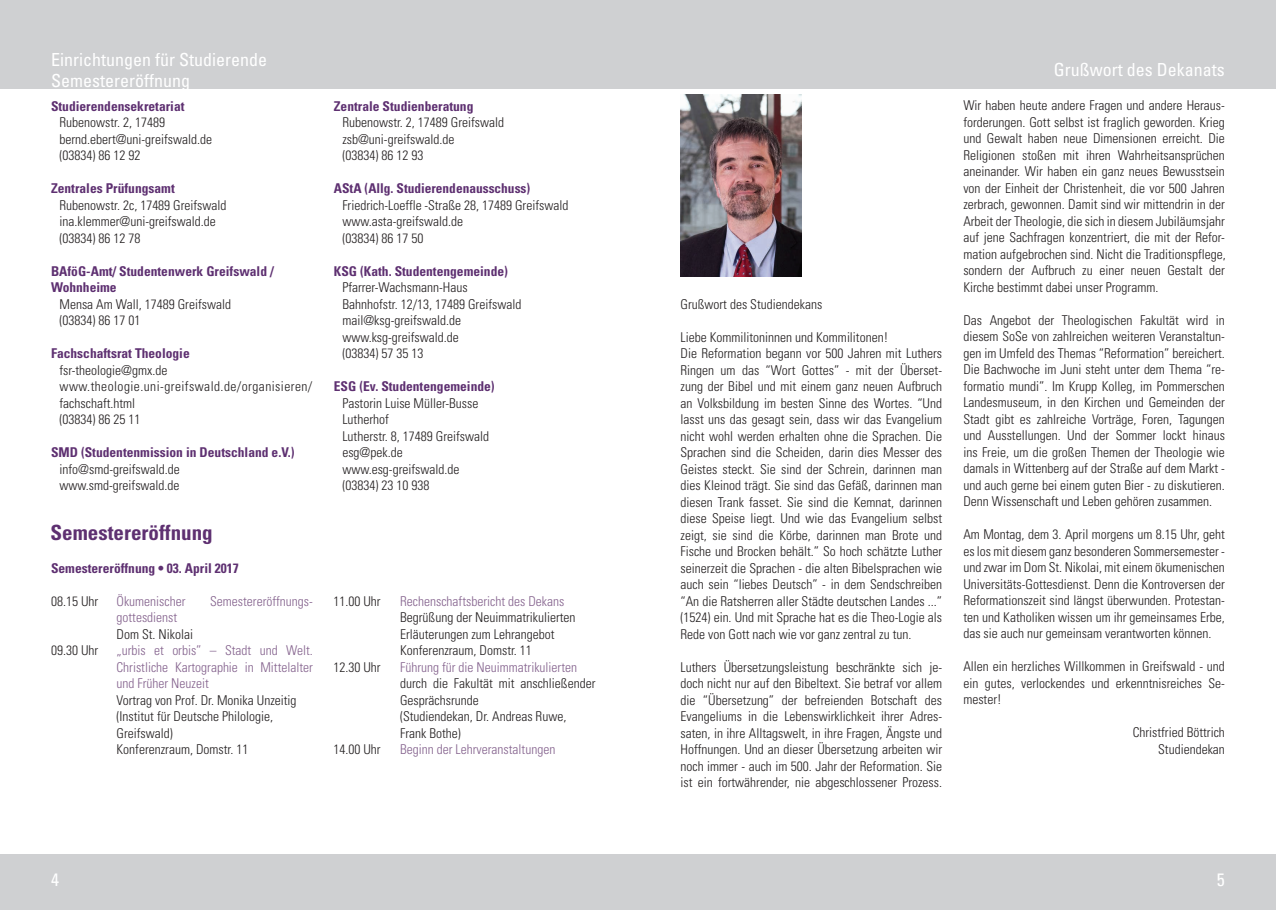
<style>
.page{position:relative;width:1276px;height:910px;background:#fff}
.page>*{position:absolute;margin:0;border:0;box-sizing:border-box;transform-origin:0 0}
.t1{font:700 condensed 21px "Univers LT Std";color:#5e3071}
.t2{font:condensed 18px/21.6px "Univers LT Std";color:#fff}
.t3{font:300 condensed 13.5px/16.5px "Univers LT Std";color:#231f20}
.t4{font:700 condensed 13.5px/16.5px "Univers LT Std";color:#5e3071}
.t5{font:300 condensed 13.5px/16.5px "Univers LT Std";color:#84628d;text-align:justify}
.t6{font:300 condensed 13.5px/16.5px "Univers LT Std";letter-spacing:.035em;color:#231f20}
</style>
<div class="page">
<div style="left:0;top:855px;width:1276px;height:55px;background:#cfd0d2"></div>
<div style="left:0;top:0;width:1276px;height:89px;background:#cfd0d2"></div>
<img style="left:680px;top:94px;width:122px;height:183px">
<h2 class="t2" style="left:51px;top:48px;width:217px">Einrichtungen für Studierende<br>Semestereröffnung</h2>
<p class="t4" style="left:51px;top:97px;width:135px">Studierendensekretariat</p>
<p class="t3" style="left:60px;top:114px;width:154px">Rubenowstr. 2, 17489 bernd.ebert@uni-greifswald.de (03834) 86 12 92</p>
<p class="t4" style="left:51px;top:180px;width:125px">Zentrales Prüfungsamt</p>
<p class="t3" style="left:60px;top:197px;width:168px">Rubenowstr. 2c, 17489 Greifswald ina.klemmer@uni-greifswald.de (03834) 86 12 78</p>
<p class="t4" style="left:51px;top:262px;width:224px">BAföG-Amt/ Studentenwerk Greifswald /<br>Wohnheime</p>
<p class="t3" style="left:60px;top:296px;width:173px">Mensa Am Wall, 17489 Greifswald (03834) 86 17 01</p>
<p class="t4" style="left:51px;top:345px;width:140px">Fachschaftsrat Theologie</p>
<p class="t6" style="left:60px;top:362px;width:254px">fsr-theologie@gmx.de www.theologie.uni-greifswald.de/organisieren/ fachschaft.html<br>(03834) 86 25 11</p>
<p class="t4" style="left:51px;top:444px;width:245px">SMD (Studentenmission in Deutschland e.V.)</p>
<p class="t3" style="left:60px;top:461px;width:122px">info@smd-greifswald.de www.smd-greifswald.de</p>
<h1 class="t1" style="left:51px;top:519px;width:164px">Semestereröffnung</h1>
<p class="t4" style="left:51px;top:559px;width:189px">Semestereröffnung • 03. April 2017</p>
<p class="t3" style="left:51px;top:593px;width:49px">08.15 Uhr</p>
<p class="t3" style="left:51px;top:642px;width:49px">09.30 Uhr</p>
<p class="t5" style="left:116px;top:593px;width:70px">Ökumenischer</p>
<p class="t5" style="left:210px;top:593px;width:104px">Semestereröffnungs-</p>
<p class="t5" style="left:116px;top:609px;width:62px">gottesdienst</p>
<p class="t3" style="left:116px;top:626px;width:78px">Dom St. Nikolai</p>
<p class="t5" style="left:116px;top:642px;width:198px">„urbis et orbis” – Stadt und Welt.<br>Christliche Kartographie in Mittelalter und Früher Neuzeit</p>
<p class="t3" style="left:116px;top:692px;width:181px">Vortrag von Prof. Dr. Monika Unzeitig (Institut für Deutsche Philologie,<br>Greifswald)<br>Konferenzraum, Domstr. 11</p>
<p class="t4" style="left:334px;top:97px;width:141px">Zentrale Studienberatung</p>
<p class="t3" style="left:342px;top:114px;width:163px">Rubenowstr. 2, 17489 Greifswald zsb@uni-greifswald.de<br>(03834) 86 12 93</p>
<p class="t4" style="left:334px;top:180px;width:198px">AStA (Allg. Studierendenausschuss)</p>
<p class="t3" style="left:342px;top:197px;width:227px">Friedrich-Loeffle -Straße 28, 17489 Greifswald www.asta-greifswald.de<br>(03834) 86 17 50</p>
<p class="t4" style="left:334px;top:262px;width:176px">KSG (Kath. Studentengemeinde)</p>
<p class="t3" style="left:342px;top:279px;width:180px">Pfarrer-Wachsmann-Haus<br>Bahnhofstr. 12/13, 17489 Greifswald mail@ksg-greifswald.de www.ksg-greifswald.de<br>(03834) 57 35 13</p>
<p class="t4" style="left:334px;top:378px;width:162px">ESG (Ev. Studentengemeinde)</p>
<p class="t3" style="left:342px;top:395px;width:148px">Pastorin Luise Müller-Busse<br>Lutherhof<br>Lutherstr. 8, 17489 Greifswald esg@pek.de www.esg-greifswald.de (03834) 23 10 938</p>
<p class="t3" style="left:333px;top:593px;width:49px">11.00 Uhr</p>
<p class="t3" style="left:333px;top:659px;width:49px">12.30 Uhr</p>
<p class="t3" style="left:333px;top:741px;width:49px">14.00 Uhr</p>
<p class="t5" style="left:400px;top:593px;width:166px">Rechenschaftsbericht des Dekans</p>
<p class="t3" style="left:400px;top:609px;width:177px">Begrüßung der Neuimmatrikulierten<br>Erläuterungen zum Lehrangebot<br>Konferenzraum, Domstr. 11</p>
<p class="t5" style="left:400px;top:659px;width:178px">Führung für die Neuimmatrikulierten</p>
<p class="t3" style="left:400px;top:675px;width:197px">durch die Fakultät mit anschließender<br>Gesprächsrunde<br>(Studiendekan, Dr. Andreas Ruwe,<br>Frank Bothe)</p>
<p class="t5" style="left:400px;top:741px;width:157px">Beginn der Lehrveranstaltungen</p>
<p class="t3" style="left:680px;top:296px;width:143px">Grußwort des Studiendekans</p>
<p class="t3" style="left:680px;top:329px;width:263px">Liebe Kommilitoninnen und Kommilitonen!<br>Die Reformation begann vor 500 Jahren mit Luthers Ringen um das “Wort Gottes” - mit der Überset&shy;zung der Bibel und mit einem ganz neuen Aufbruch an Volksbildung im besten Sinne des Wortes. “Und lasst uns das gesagt sein, dass wir das Evangelium nicht wohl werden erhalten ohne die Sprachen. Die Sprachen sind die Scheiden, darin dies Messer des Geistes steckt. Sie sind der Schrein, darinnen man dies Kleinod trägt. Sie sind das Gefäß, darinnen man diesen Trank fasset. Sie sind die Kemnat, darinnen diese Speise liegt. Und wie das Evangelium selbst zeigt, sie sind die Körbe, darinnen man Brote und Fische und Brocken behält.” So hoch schätzte Luther seinerzeit die Sprachen - die alten Bibelsprachen wie auch sein “liebes Deutsch” - in dem Sendschreiben “An die Ratsherren aller Städte deutschen Landes ...” (1524) ein. Und mit Sprache hat es die Theo-Logie als Rede von Gott nach wie vor ganz zentral zu tun.</p>
<p class="t3" style="left:680px;top:658px;width:263px;text-align:justify">Luthers Übersetzungsleistung beschränkte sich je&shy;doch nicht nur auf den Bibeltext. Sie betraf vor allem die “Übersetzung” der befreienden Botschaft des Evangeliums in die Lebenswirklichkeit ihrer Adres&shy;saten, in ihre Alltagswelt, in ihre Fragen, Ängste und Hoffnungen. Und an dieser Übersetzung arbeiten wir noch immer - auch im 500. Jahr der Reformation. Sie ist ein fortwährender, nie abgeschlossener Prozess.</p>
<h2 class="t2" style="left:1054px;top:59px;width:172px">Grußwort des Dekanats</h2>
<p class="t3" style="left:963px;top:97px;width:264px;text-align:justify">Wir haben heute andere Fragen und andere Heraus&shy;forderungen. Gott selbst ist fraglich geworden. Krieg und Gewalt haben neue Dimensionen erreicht. Die Religionen stoßen mit ihren Wahrheitsansprüchen aneinander. Wir haben ein ganz neues Bewusstsein von der Einheit der Christenheit, die vor 500 Jahren zerbrach, gewonnen. Damit sind wir mittendrin in der Arbeit der Theologie, die sich in diesem Jubiläumsjahr auf jene Sachfragen konzentriert, die mit der Refor&shy;mation aufgebrochen sind. Nicht die Traditionspflege, sondern der Aufbruch zu einer neuen Gestalt der Kirche bestimmt dabei unser Programm.</p>
<p class="t3" style="left:963px;top:312px;width:263px;text-align:justify">Das Angebot der Theologischen Fakultät wird in diesem SoSe von zahlreichen weiteren Veranstaltun&shy;gen im Umfeld des Themas “Reformation” bereichert.<br>Die Bachwoche im Juni steht unter dem Thema “re&shy;formatio mundi”. Im Krupp Kolleg, im Pommerschen Landesmuseum, in den Kirchen und Gemeinden der Stadt gibt es zahlreiche Vorträge, Foren, Tagungen und Ausstellungen. Und der Sommer lockt hinaus ins Freie, um die großen Themen der Theologie wie damals in Wittenberg auf der Straße auf dem Markt - und auch gerne bei einem guten Bier - zu diskutieren.<br>Denn Wissenschaft und Leben gehören zusammen.</p>
<p class="t3" style="left:963px;top:526px;width:263px;text-align:justify">Am Montag, dem 3. April morgens um 8.15 Uhr, geht es los mit diesem ganz besonderen Sommersemester - und zwar im Dom St. Nikolai, mit einem ökumenischen Universitäts-Gottesdienst. Denn die Kontroversen der Reformationszeit sind längst überwunden. Protestan&shy;ten und Katholiken wissen um ihr gemeinsames Erbe, das sie auch nur gemeinsam verantworten können.</p>
<p class="t3" style="left:963px;top:658px;width:263px;text-align:justify">Allen ein herzliches Willkommen in Greifswald - und ein gutes, verlockendes und erkenntnisreiches Se&shy;mester!</p>
<p class="t3" style="left:1132px;top:724px;width:94px;text-align:right">Christfried Böttrich<br>Studiendekan</p>
<h2 class="t2" style="left:51px;top:869px;width:9px">4</h2>
<h2 class="t2" style="left:1217px;top:869px;width:9px">5</h2>
</div>
